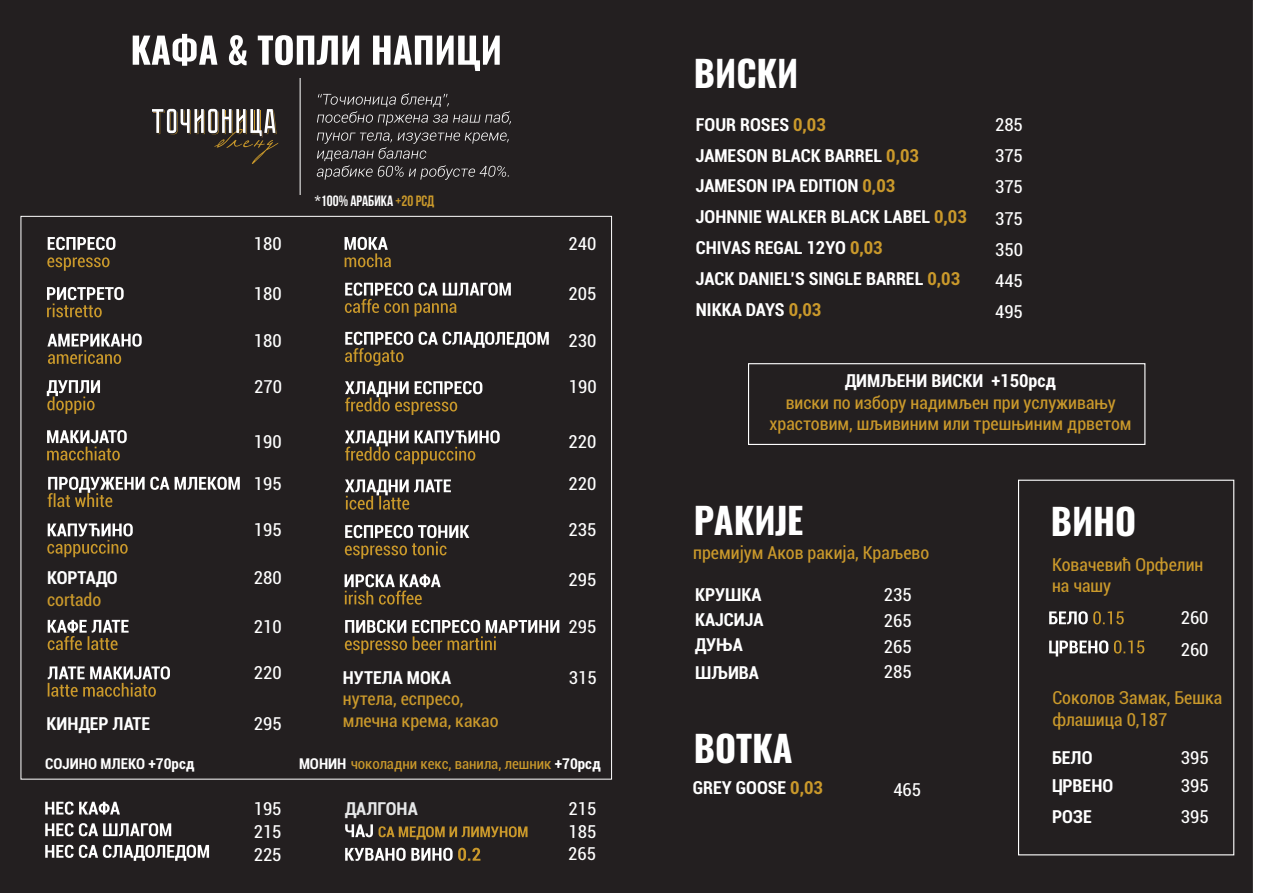
<style>
.page{position:relative;width:1263px;height:893px;background:#fff}
.page>*{position:absolute;margin:0;border:0;box-sizing:border-box;transform-origin:0 0}
.t1{font:36px "Oswald";color:#fff}
.t2{font:700 condensed 18px/30.9px "Roboto";color:#fff}
.t3{font:condensed 18px/21.6px "Roboto";color:#ca992b}
.t4{font:condensed 18px/23.1px "Roboto";color:#fff}
.t5{font:700 condensed 18px "Roboto";letter-spacing:.005em;color:#e6e7e8}
.t6{font:condensed 15px "Roboto";color:#ca992b}
.t7{font:700 15px "Bebas Neue";color:#fff}
.t8{font:700 condensed 15px "Roboto";color:#fff}
.s1{color:#ca992b}
.s2{font-weight:700;color:#fff}
</style>
<div class="page">
<div style="left:0;top:0;width:620px;height:893px;background:#231f20"></div>
<svg style="left:133px;top:34px;width:367px;height:37px"></svg>
<hr style="left:300px;top:78px;width:1px;height:117px;background:#fff">
<svg style="left:317px;top:93px;width:194px;height:87px;background:#393536"></svg>
<svg style="left:152px;top:109px;width:126px;height:55px;background:#524c46"></svg>
<svg style="left:48px;top:237px;width:67px;height:13px"></svg>
<svg style="left:47px;top:257px;width:63px;height:14px"></svg>
<svg style="left:47px;top:287px;width:77px;height:30px;background:#61594e"></svg>
<svg style="left:47px;top:334px;width:95px;height:30px;background:#665e52"></svg>
<svg style="left:344px;top:237px;width:47px;height:30px"></svg>
<svg style="left:47px;top:430px;width:80px;height:30px;background:#6a6153"></svg>
<svg style="left:48px;top:477px;width:192px;height:30px;background:#5b5550"></svg>
<svg style="left:345px;top:283px;width:166px;height:33px;background:#585148"></svg>
<svg style="left:345px;top:332px;width:204px;height:34px;background:#524d49"></svg>
<svg style="left:345px;top:381px;width:137px;height:34px;background:#5e564a"></svg>
<svg style="left:345px;top:430px;width:155px;height:34px;background:#5e564b"></svg>
<svg style="left:345px;top:479px;width:106px;height:31px;background:#5f584f"></svg>
<svg style="left:345px;top:620px;width:214px;height:34px;background:#5b534a"></svg>
<svg style="left:47px;top:523px;width:86px;height:34px;background:#60574b"></svg>
<svg style="left:48px;top:620px;width:81px;height:30px;background:#655c4e"></svg>
<svg style="left:48px;top:666px;width:122px;height:31px;background:#645c4e"></svg>
<svg style="left:345px;top:525px;width:124px;height:34px;background:#5b5449"></svg>
<svg style="left:345px;top:574px;width:96px;height:31px;background:#625a4e"></svg>
<svg style="left:345px;top:824px;width:182px;height:16px;background:#5e4d2f"></svg>
<svg style="left:345px;top:848px;width:135px;height:13px"></svg>
<svg style="left:45px;top:801px;width:164px;height:60px;background:#575354"></svg>
<svg style="left:47px;top:380px;width:53px;height:34px;background:#665d4f"></svg>
<div style="left:620px;top:0;width:633px;height:893px;background:#231f20"></div>
<svg style="left:1049px;top:611px;width:75px;height:13px"></svg>
<svg style="left:1049px;top:640px;width:59px;height:16px"></svg>
<svg style="left:1114px;top:640px;width:30px;height:13px"></svg>
<div style="left:1018px;top:480px;width:216px;height:375px;border:1px solid #fff"></div>
<div style="left:748px;top:363px;width:397px;height:82px;border:1px solid #fff"></div>
<p class="t7" style="left:315px;top:195px;width:121px">*100% арабика <span class="s1">+20 рсд</span></p>
<p class="t4" style="left:254px;top:234px;width:29px">180</p>
<p class="t4" style="left:568px;top:234px;width:29px">240</p>
<p class="t4" style="left:254px;top:284px;width:29px">180</p>
<p class="t4" style="left:254px;top:330px;width:29px">180</p>
<p class="t4" style="left:568px;top:284px;width:29px">205</p>
<p class="t4" style="left:568px;top:330px;width:29px">230</p>
<p class="t4" style="left:254px;top:377px;width:29px">270</p>
<p class="t4" style="left:569px;top:377px;width:29px">190</p>
<p class="t4" style="left:254px;top:431px;width:29px">190</p>
<p class="t4" style="left:568px;top:431px;width:29px">220</p>
<p class="t4" style="left:254px;top:474px;width:29px">195</p>
<p class="t4" style="left:568px;top:474px;width:29px">220</p>
<p class="t4" style="left:254px;top:520px;width:29px">195</p>
<p class="t4" style="left:568px;top:520px;width:29px">235</p>
<p class="t2" style="left:47px;top:564px;width:72px">КОРТАДО</p>
<p class="t3" style="left:47px;top:590px;width:56px">cortado</p>
<p class="t4" style="left:254px;top:568px;width:29px">280</p>
<p class="t4" style="left:568px;top:570px;width:29px">295</p>
<p class="t4" style="left:254px;top:617px;width:29px">210</p>
<p class="t4" style="left:568px;top:617px;width:29px">295</p>
<p class="t4" style="left:254px;top:663px;width:29px">220</p>
<p class="t2" style="left:47px;top:710px;width:105px">КИНДЕР ЛАТЕ</p>
<p class="t4" style="left:254px;top:714px;width:29px">295</p>
<p class="t2" style="left:343px;top:664px;width:110px">НУТЕЛА МОКА</p>
<p class="t3" style="left:343px;top:690px;width:157px">нутела, еспресо, млечна крема, какао</p>
<p class="t4" style="left:569px;top:668px;width:29px">315</p>
<p class="t8" style="left:45px;top:758px;width:151px">СОЈИНО МЛЕКО +70рсд</p>
<p class="t6" style="left:299px;top:758px;width:303px"><span class="s2">МОНИН</span> чоколадни кекс, ванила, лешник <span class="s2">+70рсд</span></p>
<p class="t4" style="left:254px;top:798px;width:29px;text-align:justify">195<br>215<br>225</p>
<p class="t5" style="left:345px;top:801px;width:74px">ДАЛГОНА</p>
<p class="t4" style="left:568px;top:798px;width:29px">215</p>
<p class="t4" style="left:568px;top:822px;width:30px">185<br>265</p>
<h1 class="t1" style="left:694px;top:45px;width:106px">ВИСКИ</h1>
<p class="t2" style="left:696px;top:111px;width:272px">FOUR ROSES <span class="s1">0,03<br></span>JAMESON BLACK BARREL <span class="s1">0,03<br></span>JAMESON IPA EDITION <span class="s1">0,03<br></span>JOHNNIE WALKER BLACK LABEL <span class="s1">0,03<br></span>CHIVAS REGAL 12YO <span class="s1">0,03<br></span>JACK DANIEL’S SINGLE BARREL <span class="s1">0,03<br></span>NIKKA DAYS <span class="s1">0,03</span></p>
<p class="t4" style="left:995px;top:115px;width:29px">285</p>
<p class="t4" style="left:995px;top:146px;width:29px">375</p>
<p class="t4" style="left:995px;top:177px;width:29px">375</p>
<p class="t4" style="left:995px;top:208px;width:29px">375</p>
<p class="t4" style="left:995px;top:240px;width:29px">350</p>
<p class="t4" style="left:995px;top:271px;width:29px">445</p>
<p class="t4" style="left:995px;top:302px;width:29px">495</p>
<p class="t2" style="left:845px;top:367px;width:213px">ДИМЉЕНИ ВИСКИ +150рсд</p>
<p class="t3" style="left:770px;top:393px;width:364px;text-align:center">виски по избору надимљен при услуживању храстовим, шљивиним или трешњиним дрветом</p>
<h1 class="t1" style="left:694px;top:492px;width:111px">РАКИЈЕ</h1>
<p class="t3" style="left:693px;top:543px;width:238px">премијум Аков ракија, Краљево</p>
<p class="t2" style="left:695px;top:581px;width:68px">КРУШКА</p>
<p class="t4" style="left:884px;top:585px;width:29px">235</p>
<p class="t2" style="left:695px;top:606px;width:70px">КАЈСИЈА</p>
<p class="t4" style="left:884px;top:610px;width:29px">265</p>
<p class="t2" style="left:695px;top:659px;width:65px">ШЉИВА</p>
<p class="t4" style="left:884px;top:662px;width:29px">285</p>
<p class="t2" style="left:695px;top:631px;width:49px">ДУЊА</p>
<p class="t4" style="left:884px;top:637px;width:29px">265</p>
<h1 class="t1" style="left:694px;top:720px;width:100px">ВОТКА</h1>
<p class="t2" style="left:693px;top:774px;width:132px">GREY GOOSE <span class="s1">0,03</span></p>
<p class="t4" style="left:893px;top:779px;width:29px">465</p>
<h1 class="t1" style="left:1051px;top:493px;width:87px">ВИНО</h1>
<p class="t3" style="left:1052px;top:555px;width:153px">Koвачевић Орфелин на чашу</p>
<p class="t4" style="left:1181px;top:604px;width:29px;line-height:32.1px">260<br>260</p>
<p class="t3" style="left:1052px;top:689px;width:171px">Соколов Замак, Бешка флашица 0,187</p>
<p class="t2" style="left:1050px;top:745px;width:64px;line-height:28.2px">БЕЛО<br>ЦРВЕНО</p>
<p class="t2" style="left:1052px;top:803px;width:41px">РОЗЕ</p>
<p class="t4" style="left:1181px;top:745px;width:29px;line-height:28.2px">395<br>395</p>
<p class="t4" style="left:1181px;top:807px;width:29px">395</p>
</div>
